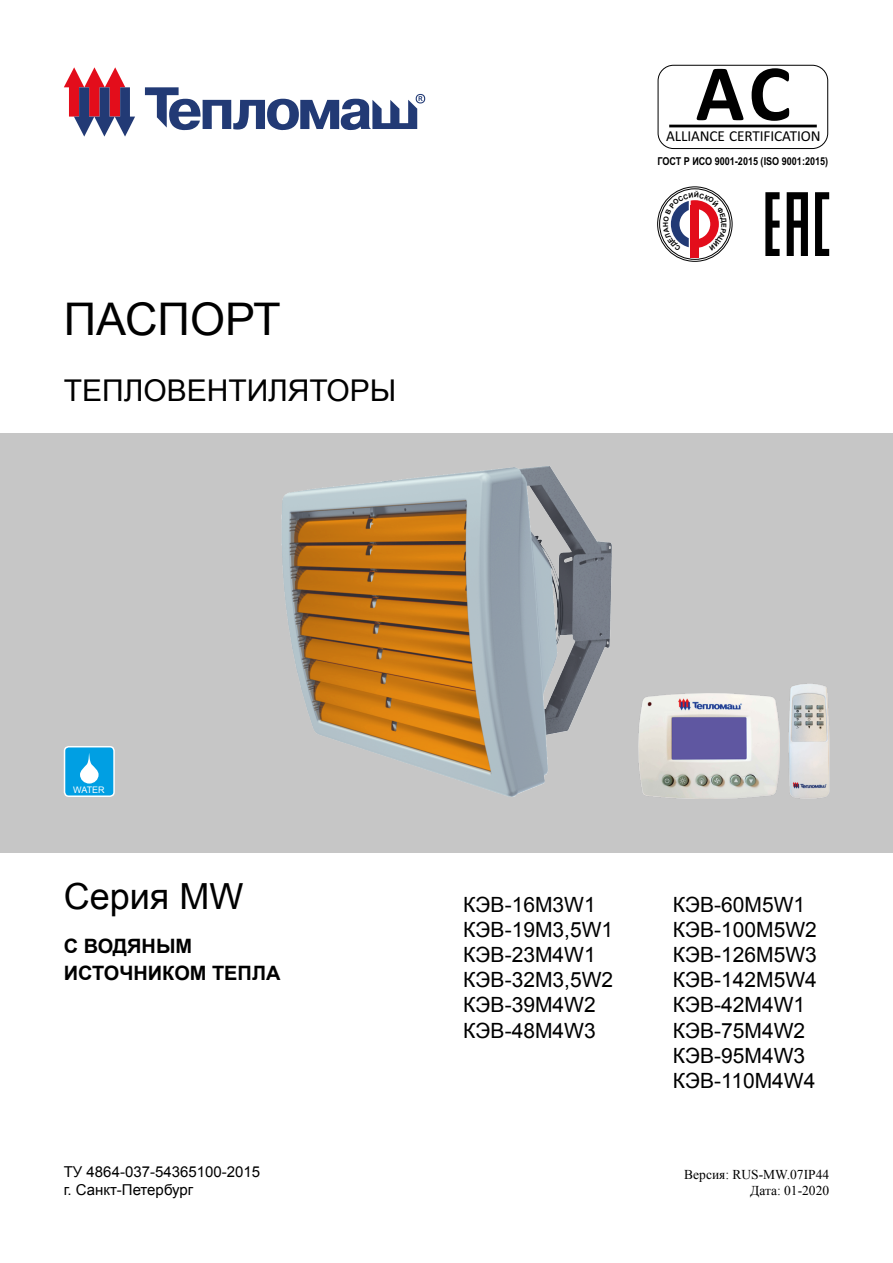
<style>
.page{position:relative;width:893px;height:1263px;background:#fff}
.page>*{position:absolute;margin:0;border:0;box-sizing:border-box;transform-origin:0 0}
.t1{font:700 80.55px "Calibri";color:#000}
.t2{font:45px "Arial";color:#000}
.t3{font:36px "Arial";color:#000}
.t4{font:30px "Arial";color:#000}
.t5{font:21px/25.2px "Arial";color:#000}
.t6{font:700 19.8px/27px "Arial";color:#000}
.t7{font:15.3px "Calibri";letter-spacing:-.005em;color:#000}
.t8{font:15px/18px "Arial";color:#000}
.t9{font:13.5px/16.2px "Times New Roman";color:#000;text-align:right}
.t10{font:700 10.95px "Arial";color:#000;scale:.83 1}
.t11{font:9px "Arial";letter-spacing:-.02em;color:#fff}
</style>
<div class="page">
<div style="left:0;top:434px;width:893px;height:419px;background:#c6c6c6"></div>
<svg style="left:64px;top:67px;width:361px;height:70px"></svg>
<img style="left:281px;top:466px;width:331px;height:331px">
<div style="left:65px;top:747px;width:49px;height:49px;background:#009fe3;border-radius:4px"></div>
<div style="left:64px;top:746px;width:51px;height:51px;border:2px solid #fff;border-radius:4px"></div>
<svg style="left:80px;top:753px;width:19px;height:30px"></svg>
<img style="left:639px;top:694px;width:140px;height:104px">
<img style="left:789px;top:684px;width:40px;height:114px">
<svg style="left:765px;top:192px;width:64px;height:64px"></svg>
<div style="left:659px;top:189px;width:71px;height:71px;border:1px solid #000;border-radius:50%"></div>
<div style="left:657px;top:186px;width:75px;height:76px;border:1px solid #000;border-radius:50%"></div>
<div style="left:691px;top:205px;width:8px;height:52px;background:#e30d1b"></div>
<div style="left:658px;top:65px;width:170px;height:84px;border:1px solid #000;border-radius:15px"></div>
<hr style="left:669px;top:125px;width:148px;height:2px;background:#000">
<svg style="left:663px;top:191px;width:64px;height:60px"></svg>
<h2 class="t2" style="left:64px;top:289px;width:218px">ПАСПОРТ</h2>
<h3 class="t4" style="left:64px;top:371px;width:334px">ТЕПЛОВЕНТИЛЯТОРЫ</h3>
<h1 class="t1" style="left:696px;top:42px;width:97px">AC</h1>
<p class="t7" style="left:666px;top:127px;width:156px">ALLIANCE CERTIFICATION</p>
<p class="t10" style="left:657px;top:153px;width:207px">ГОСТ Р ИСО 9001-2015 (ISO 9001:2015)</p>
<p class="t11" style="left:73px;top:784px;width:33px">WATER</p>
<h3 class="t3" style="left:64px;top:873px;width:181px">Серия MW</h3>
<p class="t6" style="left:64px;top:933px;width:218px">С ВОДЯНЫМ<br>ИСТОЧНИКОМ ТЕПЛА</p>
<p class="t8" style="left:64px;top:1163px;width:198px">ТУ 4864-037-54365100-2015 г. Санкт-Петербург</p>
<p class="t5" style="left:463px;top:892px;width:151px">КЭВ-16M3W1<br>КЭВ-19M3,5W1<br>КЭВ-23M4W1<br>КЭВ-32M3,5W2<br>КЭВ-39M4W2<br>КЭВ-48M4W3</p>
<p class="t5" style="left:673px;top:892px;width:146px">КЭВ-60M5W1<br>КЭВ-100M5W2<br>КЭВ-126M5W3<br>КЭВ-142M5W4<br>КЭВ-42M4W1<br>КЭВ-75M4W2<br>КЭВ-95M4W3<br>КЭВ-110M4W4</p>
<p class="t9" style="left:684px;top:1166px;width:146px">Версия: RUS-MW.07IP44<br>Дата: 01-2020</p>
</div>
